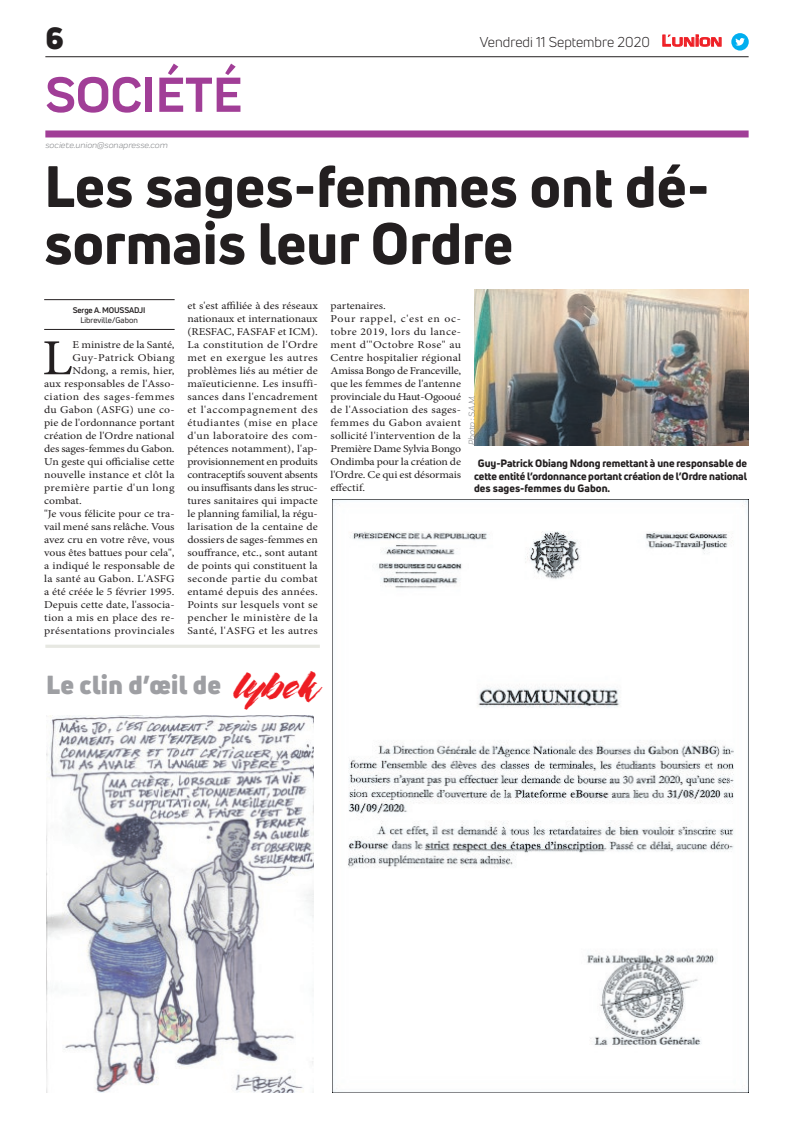
<style>
.page{position:relative;width:794px;height:1129px;background:#fff}
.page>*{position:absolute;margin:0;border:0;box-sizing:border-box;transform-origin:0 0}
.t1{font:800 57px/57px "Uni Neue";color:#231f20}
.t2{font:700 51px "Praktika";color:#a13e97}
.t3{font:50.5px "Minion Pro";color:#231f20;scale:1.12 1}
.t4{font:900 30px "Uni Neue";color:#231f20}
.t5{font:900 25.6px "Uni Neue";letter-spacing:.01em;color:#9e9fa3}
.t6{font:14px "Uni Neue";color:#231f20}
.t7{font:10.5px/13px "Minion Pro";letter-spacing:.005em;color:#231f20;text-align:justify;scale:1.12 1}
.t8{font:800 10.5px/12.6px "Uni Neue";letter-spacing:-.01em;color:#231f20;text-align:justify}
.t9{font:10.5px "Minion Pro";letter-spacing:.025em;color:#231f20;scale:1.12 1}
.t10{font:10.5px "Minion Pro";letter-spacing:-.015em;color:#231f20;scale:1.12 1}
.t11{font:10.5px "Minion Pro";letter-spacing:.04em;color:#231f20;scale:1.12 1}
.t12{font:10.5px "Minion Pro";letter-spacing:.035em;color:#231f20;scale:1.12 1}
.t13{font:10.5px "Minion Pro";letter-spacing:.03em;color:#231f20;scale:1.12 1}
.t14{font:italic 9px "Praktika";color:#818386}
.t15{font:700 8px "Uni Neue";letter-spacing:-.02em;color:#231f20}
.t16{font:8px "Uni Neue";color:#231f20}
.s1{font-family:"Eurostile";font-weight:600;font-size:14.9px;color:#ee1d23}
.s2{font-family:"Eurostile";font-weight:600;font-size:11.4px;color:#ee1d23}
.s3{font-family:"The Flower City";font-weight:400;font-size:40.3px;color:#ee1d23}
</style>
<div class="page">
<hr style="left:45px;top:56px;width:703px;height:1px;background:#231f20">
<div style="left:45px;top:130px;width:703px;height:7px;background:#a13e97"></div>
<svg style="left:662px;top:34px;width:60px;height:13px"></svg>
<div style="left:731px;top:33px;width:17px;height:18px;background:#00aeef;border-radius:50%"></div>
<svg style="left:735px;top:38px;width:10px;height:8px"></svg>
<hr style="left:45px;top:644px;width:275px;height:3px;background:#e7e8e2">
<img style="left:46px;top:715px;width:267px;height:376px">
<img style="left:333px;top:499px;width:415px;height:592px">
<hr style="left:44px;top:329px;width:131px;height:1px;background:#231f20">
<hr style="left:44px;top:299px;width:131px;height:1px;background:#231f20">
<img style="left:475px;top:289px;width:273px;height:156px">
<h3 class="t4" style="left:45px;top:17px;width:20px">6</h3>
<h2 class="t2" style="left:45px;top:54px;width:198px">SOCIÉTÉ</h2>
<p class="t14" style="left:45px;top:139px;width:124px">societe.union@sonapresse.com</p>
<h3 class="t6" style="left:480px;top:33px;width:244px">Vendredi 11 Septembre 2020 <span class="s1">L</span><span class="s2">UNION</span></h3>
<h1 class="t1" style="left:44px;top:157px;width:667px">Les sages-femmes ont dé&shy;sormais leur Ordre</h1>
<p class="t15" style="left:73px;top:304px;width:74px">Serge A. MOUSSADJI</p>
<p class="t16" style="left:80px;top:315px;width:59px">Libreville/Gabon</p>
<h3 class="t3" style="left:42px;top:324px;width:29px">L</h3>
<p class="t7" style="left:73px;top:338px;width:93px">E ministre de la Santé,</p>
<p class="t13" style="left:73px;top:351px;width:93px">Guy-Patrick Obiang</p>
<p class="t7" style="left:73px;top:364px;width:93px">Ndong, a remis, hier,</p>
<p class="t7" style="left:44px;top:377px;width:118px">aux responsables de l'Asso-</p>
<p class="t11" style="left:44px;top:390px;width:118px">ciation des sages-femmes</p>
<p class="t7" style="left:44px;top:403px;width:118px">du Gabon (ASFG) une co-</p>
<p class="t7" style="left:44px;top:416px;width:118px">pie de l'ordonnance portant</p>
<p class="t7" style="left:44px;top:429px;width:118px">création de l'Ordre national</p>
<p class="t10" style="left:44px;top:442px;width:118px">des sages-femmes du Gabon.</p>
<p class="t7" style="left:44px;top:455px;width:118px">Un geste qui officialise cette</p>
<p class="t7" style="left:44px;top:468px;width:118px">nouvelle instance et clôt la</p>
<p class="t12" style="left:44px;top:481px;width:118px">première partie d'un long</p>
<p class="t7" style="left:44px;top:494px;width:35px">combat.</p>
<p class="t7" style="left:44px;top:507px;width:118px">"Je vous félicite pour ce tra-</p>
<p class="t7" style="left:44px;top:520px;width:118px">vail mené sans relâche. Vous</p>
<p class="t7" style="left:44px;top:533px;width:118px">avez cru en votre rêve, vous</p>
<p class="t7" style="left:44px;top:546px;width:118px">vous êtes battues pour cela",</p>
<p class="t7" style="left:44px;top:559px;width:118px">a indiqué le responsable de</p>
<p class="t7" style="left:44px;top:572px;width:118px">la santé au Gabon. L'ASFG</p>
<p class="t7" style="left:44px;top:585px;width:118px">a été créée le 5 février 1995.</p>
<p class="t7" style="left:44px;top:598px;width:118px">Depuis cette date, l'associa-</p>
<p class="t9" style="left:44px;top:611px;width:118px">tion a mis en place des re-</p>
<p class="t9" style="left:44px;top:624px;width:118px">présentations provinciales</p>
<p class="t7" style="left:187px;top:299px;width:118px">et s'est affiliée à des réseaux nationaux et internationaux (RESFAC, FASFAF et ICM).<br>La constitution de l'Ordre met en exergue les autres problèmes liés au métier de maïeuticienne. Les insuffi&shy;sances dans l'encadrement et l'accompagnement des étudiantes (mise en place d'un laboratoire des com&shy;pétences notamment), l'ap&shy;provisionnement en produits contraceptifs souvent absents ou insuffisants dans les struc&shy;tures sanitaires qui impacte le planning familial, la régu&shy;larisation de la centaine de dossiers de sages-femmes en souffrance, etc., sont autant de points qui constituent la seconde partie du combat entamé depuis des années.<br>Points sur lesquels vont se pencher le ministère de la Santé, l'ASFG et les autres</p>
<p class="t7" style="left:330px;top:299px;width:118px;text-align:left">partenaires.<br>Pour rappel, c'est en oc&shy;tobre 2019, lors du lance&shy;ment d'"Octobre Rose" au<br>Centre hospitalier régional<br>Amissa Bongo de Franceville, que les femmes de l'antenne provinciale du Haut-Ogooué de l'Association des sages&shy;femmes du Gabon avaient sollicité l'intervention de la<br>Première Dame Sylvia Bongo<br>Ondimba pour la création de l'Ordre. Ce qui est désormais effectif.</p>
<p class="t14" style="left:465px;top:445px;width:51px;rotate:-90deg">Photo : S.A.M.</p>
<p class="t8" style="left:474px;top:456px;width:274px;text-indent:4px">Guy-Patrick Obiang Ndong remettant à une responsable de cette entité l’ordonnance portant création de l’Ordre national des sages-femmes du Gabon.</p>
<h3 class="t5" style="left:46px;top:667px;width:271px">Le clin d’œil de <span class="s3">lybek</span></h3>
</div>
